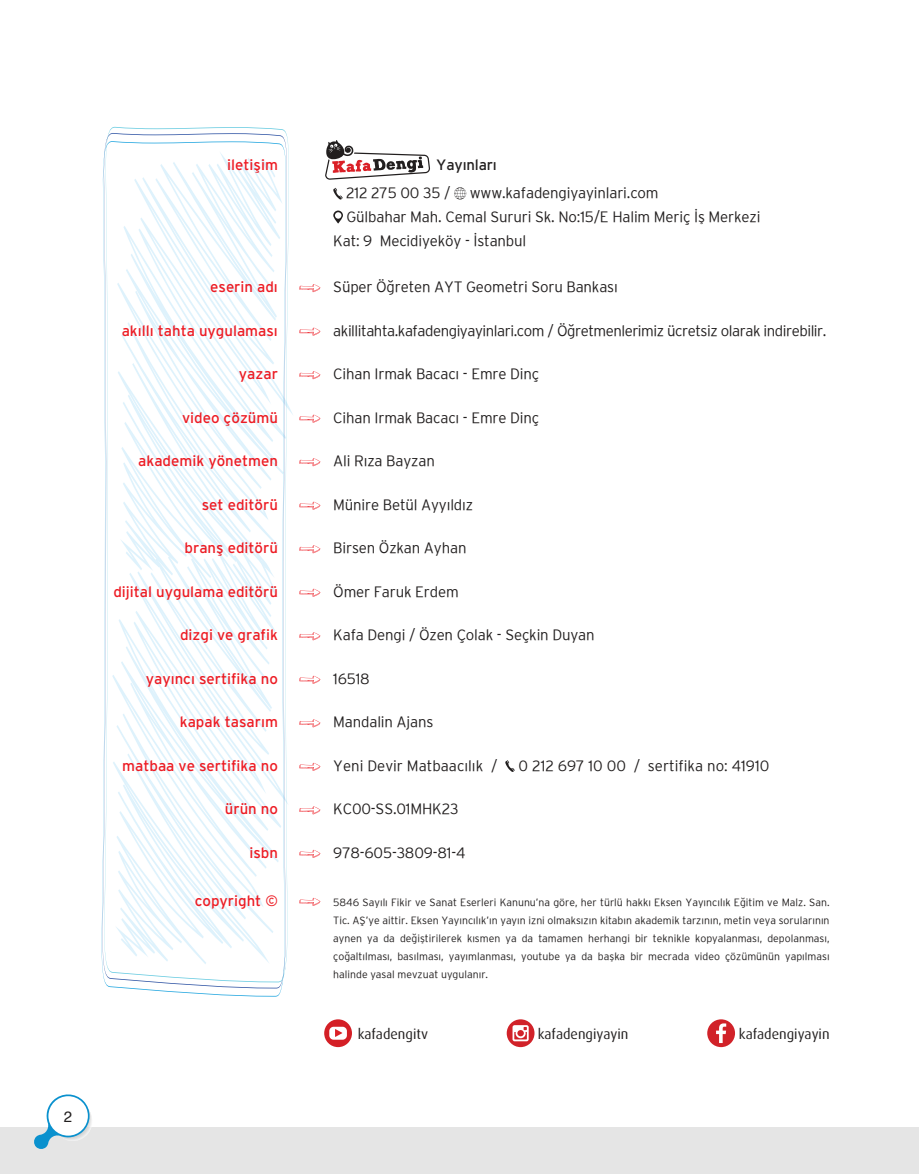
<style>
.page{position:relative;width:919px;height:1174px;background:#fff}
.page>*{position:absolute;margin:0;border:0;box-sizing:border-box;transform-origin:0 0}
.t1{font:300 15px "Interstate";letter-spacing:-.01em;color:#221f1f}
.t2{font:15px "Interstate";color:#ed1c24}
.t3{font:300 15px "Interstate";letter-spacing:-.03em;color:#221f1f}
.t4{font:15px "Interstate";letter-spacing:-.01em;color:#221f1f}
.t5{font:15px "Helvetica";color:#221f1f}
.t6{font:14.25px "Dax";color:#221f1f}
.t7{font:300 10.5px/18px "Interstate";color:#221f1f;text-align:justify}
</style>
<div class="page">
<div style="left:0;top:1127px;width:905px;height:47px;background:#e5e5e5"></div>
<div style="left:906px;top:1127px;width:12px;height:47px;background:#e5e5e5"></div>
<svg style="left:34px;top:1094px;width:58px;height:55px"></svg>
<div style="left:48px;top:1096px;width:40px;height:39px;background:#fff;border-radius:50%"></div>
<svg style="left:106px;top:127px;width:183px;height:836px"></svg>
<svg style="left:101px;top:141px;width:185px;height:855px"></svg>
<svg style="left:454px;top:187px;width:12px;height:12px"></svg>
<svg style="left:333px;top:210px;width:10px;height:13px"></svg>
<svg style="left:299px;top:284px;width:21px;height:8px"></svg>
<svg style="left:299px;top:327px;width:21px;height:9px"></svg>
<svg style="left:299px;top:371px;width:21px;height:8px"></svg>
<svg style="left:299px;top:414px;width:21px;height:9px"></svg>
<svg style="left:299px;top:458px;width:21px;height:8px"></svg>
<svg style="left:299px;top:501px;width:21px;height:9px"></svg>
<svg style="left:299px;top:545px;width:21px;height:8px"></svg>
<svg style="left:299px;top:588px;width:21px;height:9px"></svg>
<svg style="left:299px;top:632px;width:21px;height:8px"></svg>
<svg style="left:299px;top:675px;width:21px;height:9px"></svg>
<svg style="left:299px;top:719px;width:21px;height:8px"></svg>
<svg style="left:299px;top:762px;width:21px;height:9px"></svg>
<svg style="left:505px;top:760px;width:9px;height:12px"></svg>
<svg style="left:299px;top:806px;width:21px;height:8px"></svg>
<svg style="left:299px;top:849px;width:21px;height:9px"></svg>
<svg style="left:299px;top:897px;width:21px;height:9px"></svg>
<div style="left:324px;top:1019px;width:28px;height:28px;background:#d41f26;border-radius:50%"></div>
<div style="left:329px;top:1026px;width:18px;height:13px;background:#fff;border-radius:4px"></div>
<svg style="left:335px;top:1029px;width:7px;height:8px"></svg>
<svg style="left:506px;top:1019px;width:28px;height:28px"></svg>
<svg style="left:707px;top:1019px;width:28px;height:28px"></svg>
<svg style="left:325px;top:140px;width:105px;height:60px"></svg>
<p class="t5" style="left:64px;top:1107px;width:10px">2</p>
<p class="t2" style="left:227px;top:156px;width:52px">iletişim</p>
<p class="t4" style="left:436px;top:156px;width:62px">Yayınları</p>
<p class="t1" style="left:346px;top:184px;width:106px">212 275 00 35 /</p>
<p class="t1" style="left:469px;top:184px;width:190px">www.kafadengiyayinlari.com</p>
<p class="t1" style="left:346px;top:208px;width:415px">Gülbahar Mah. Cemal Sururi Sk. No:15/E Halim Meriç İş Merkezi</p>
<p class="t1" style="left:333px;top:232px;width:194px">Kat: 9 Mecidiyeköy - İstanbul</p>
<p class="t2" style="left:210px;top:278px;width:69px">eserin adı</p>
<p class="t1" style="left:333px;top:278px;width:286px">Süper Öğreten AYT Geometri Soru Bankası</p>
<p class="t2" style="left:122px;top:322px;width:158px">akıllı tahta uygulaması</p>
<p class="t3" style="left:333px;top:322px;width:494px">akillitahta.kafadengiyayinlari.com / Öğretmenlerimiz ücretsiz olarak indirebilir.</p>
<p class="t2" style="left:239px;top:365px;width:41px">yazar</p>
<p class="t1" style="left:333px;top:365px;width:207px">Cihan Irmak Bacacı - Emre Dinç</p>
<p class="t2" style="left:182px;top:409px;width:97px">video çözümü</p>
<p class="t1" style="left:333px;top:409px;width:207px">Cihan Irmak Bacacı - Emre Dinç</p>
<p class="t2" style="left:138px;top:452px;width:141px">akademik yönetmen</p>
<p class="t1" style="left:333px;top:452px;width:103px">Ali Rıza Bayzan</p>
<p class="t2" style="left:202px;top:496px;width:78px">set editörü</p>
<p class="t1" style="left:333px;top:496px;width:141px">Münire Betül Ayyıldız</p>
<p class="t2" style="left:184px;top:539px;width:95px">branş editörü</p>
<p class="t1" style="left:333px;top:539px;width:135px">Birsen Özkan Ayhan</p>
<p class="t2" style="left:113px;top:583px;width:166px">dijital uygulama editörü</p>
<p class="t1" style="left:333px;top:583px;width:127px">Ömer Faruk Erdem</p>
<p class="t2" style="left:180px;top:626px;width:99px">dizgi ve grafik</p>
<p class="t1" style="left:333px;top:626px;width:263px">Kafa Dengi / Özen Çolak - Seçkin Duyan</p>
<p class="t2" style="left:146px;top:670px;width:134px">yayıncı sertifika no</p>
<p class="t1" style="left:333px;top:670px;width:38px">16518</p>
<p class="t2" style="left:180px;top:713px;width:100px">kapak tasarım</p>
<p class="t1" style="left:333px;top:713px;width:102px">Mandalin Ajans</p>
<p class="t2" style="left:122px;top:757px;width:157px">matbaa ve sertifika no</p>
<p class="t1" style="left:333px;top:757px;width:166px">Yeni Devir Matbaacılık /</p>
<p class="t1" style="left:518px;top:757px;width:252px">0 212 697 10 00 / sertifika no: 41910</p>
<p class="t2" style="left:225px;top:800px;width:55px">ürün no</p>
<p class="t1" style="left:333px;top:800px;width:127px">KC00-SS.01MHK23</p>
<p class="t2" style="left:249px;top:844px;width:30px">isbn</p>
<p class="t1" style="left:333px;top:844px;width:134px">978-605-3809-81-4</p>
<p class="t2" style="left:195px;top:892px;width:85px">copyright ©</p>
<p class="t7" style="left:333px;top:893px;width:498px">5846 Sayılı Fikir ve Sanat Eserleri Kanunu’na göre, her türlü hakkı Eksen Yayıncılık Eğitim ve Malz. San.<br>Tic. AŞ’ye aittir. Eksen Yayıncılık’ın yayın izni olmaksızın kitabın akademik tarzının, metin veya sorularının aynen ya da değiştirilerek kısmen ya da tamamen herhangi bir teknikle kopyalanması, depolanması, çoğaltılması, basılması, yayımlanması, youtube ya da başka bir mecrada video çözümünün yapılması halinde yasal mevzuat uygulanır.</p>
<p class="t6" style="left:357px;top:1027px;width:72px">kafadengitv</p>
<p class="t6" style="left:537px;top:1027px;width:92px">kafadengiyayin</p>
<p class="t6" style="left:738px;top:1027px;width:92px">kafadengiyayin</p>
</div>
